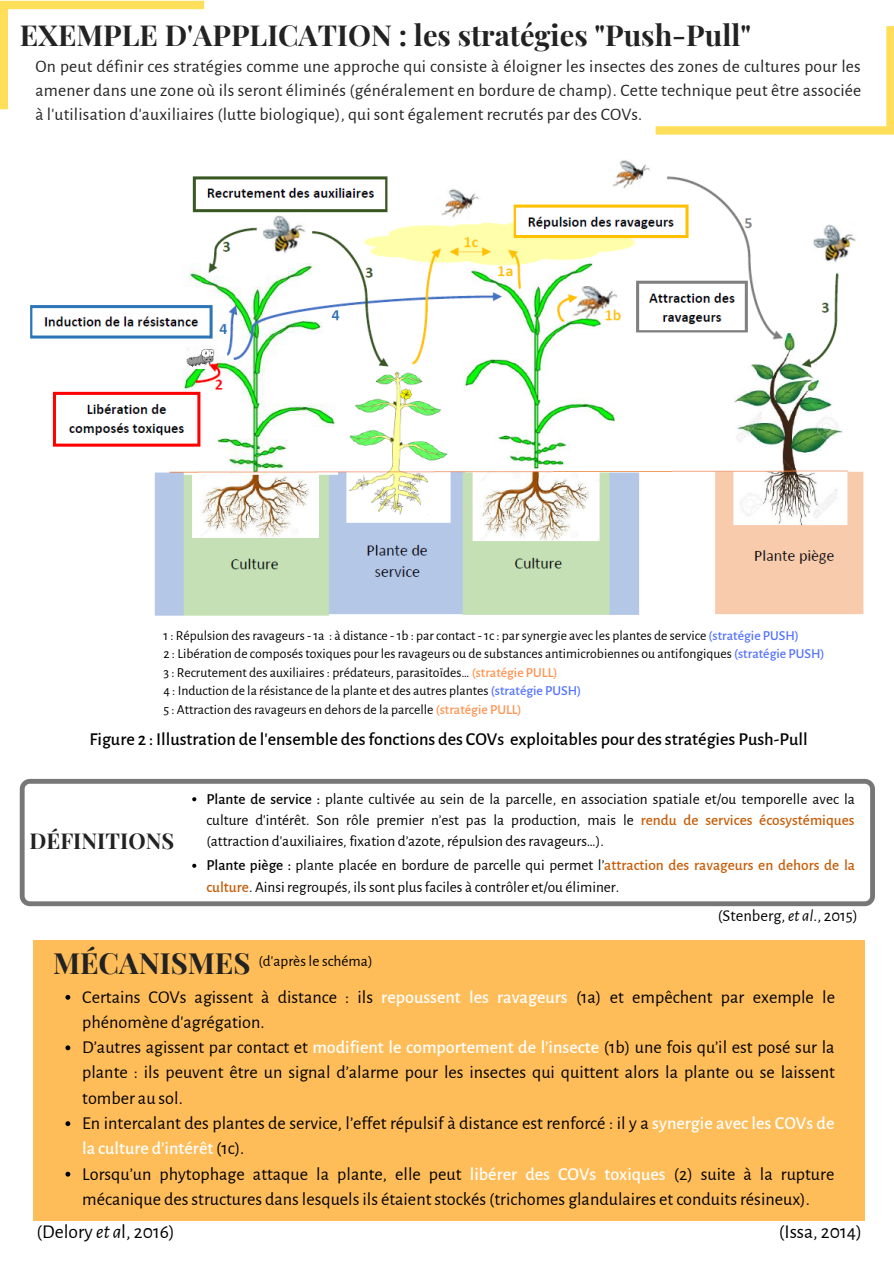
<style>
.page{position:relative;width:894px;height:1264px;background:#fff}
.page>*{position:absolute;margin:0;border:0;box-sizing:border-box;transform-origin:0 0}
.t1{font:700 29.25px "Playfair Display";color:#222}
.t2{font:700 28.95px "Playfair Display";color:#222}
.t3{font:700 21.9px "Playfair Display";color:#222}
.t4{font:19.5px "Alegreya Sans";color:#000}
.t5{font:18.15px/25.2px "Alegreya Sans";color:#000}
.t6{font:500 18.15px "Alegreya Sans";color:#000}
.t7{font:17.7px/23.9px "Alegreya Sans";letter-spacing:.01em;color:#222;text-align:justify}
.t8{font:16.5px "Alegreya Sans";color:#000}
.t9{font:15.3px/21.3px "Alegreya Sans";color:#000;text-align:justify}
.t10{font:13.65px/18.5px "Alegreya Sans";color:#000}
.s1{font-weight:500;color:#5271ff}
.s2{font-weight:500;color:#ff914d}
.s3{font-weight:500}
.s4{font-weight:500;color:#c65c06}
.s5{font-style:italic}
.s6{font-weight:500;color:#fff}
</style>
<div class="page">
<div style="left:33px;top:940px;width:831px;height:280px;background:#ffbd59"></div>
<img style="left:30px;top:160px;width:834px;height:456px">
<svg style="left:65px;top:994px;width:5px;height:5px"></svg>
<svg style="left:65px;top:1045px;width:5px;height:5px"></svg>
<svg style="left:65px;top:1121px;width:5px;height:5px"></svg>
<svg style="left:65px;top:1171px;width:5px;height:5px"></svg>
<svg style="left:0;top:1px;width:204px;height:108px"></svg>
<svg style="left:655px;top:26px;width:238px;height:109px"></svg>
<svg style="left:20px;top:779px;width:854px;height:127px"></svg>
<svg style="left:192px;top:797px;width:4px;height:4px"></svg>
<svg style="left:192px;top:863px;width:4px;height:4px"></svg>
<h2 class="t2" style="left:20px;top:15px;width:732px">EXEMPLE D'APPLICATION : les stratégies "Push-Pull"</h2>
<p class="t7" style="left:35px;top:55px;width:827px">On peut définir ces stratégies comme une approche qui consiste à éloigner les insectes des zones de cultures pour les amener dans une zone où ils seront éliminés (généralement en bordure de champ). Cette technique peut être associée à l'utilisation d'auxiliaires (lutte biologique), qui sont également recrutés par des COVs.</p>
<p class="t10" style="left:163px;top:626px;width:662px">1 : Répulsion des ravageurs - 1a : à distance - 1b : par contact - 1c : par synergie avec les plantes de service <span class="s1">(stratégie PUSH)<br></span>2 : Libération de composés toxiques pour les ravageurs ou de substances antimicrobiennes ou antifongiques <span class="s1">(stratégie PUSH)<br></span>3 : Recrutement des auxiliaires : prédateurs, parasitoïdes… <span class="s2">(stratégie PULL)<br></span>4 : Induction de la résistance de la plante et des autres plantes <span class="s1">(stratégie PUSH)<br></span>5 : Attraction des ravageurs en dehors de la parcelle <span class="s2">(stratégie PULL)</span></p>
<p class="t6" style="left:89px;top:728px;width:719px">Figure 2 : Illustration de l'ensemble des fonctions des COVs exploitables pour des stratégies Push-Pull</p>
<p class="t3" style="left:30px;top:825px;width:146px">DÉFINITIONS</p>
<p class="t9" style="left:206px;top:788px;width:649px"><span class="s3">Plante de service :</span> plante cultivée au sein de la parcelle, en association spatiale et/ou temporelle avec la culture d'intérêt. Son rôle premier n’est pas la production, mais le <span class="s4">rendu de services écosystémiques </span>(attraction d'auxiliaires, fixation d’azote, répulsion des ravageurs…).</p>
<p class="t9" style="left:206px;top:855px;width:650px"><span class="s3">Plante piège :</span> plante placée en bordure de parcelle qui permet l’<span class="s4">attraction des ravageurs en dehors de la culture</span>. Ainsi regroupés, ils sont plus faciles à contrôler et/ou éliminer.</p>
<p class="t8" style="left:717px;top:906px;width:141px">(Stenberg, <span class="s5">et al</span>., 2015)</p>
<h1 class="t1" style="left:53px;top:941px;width:199px">MÉCANISMES</h1>
<p class="t9" style="left:258px;top:951px;width:116px">(d'après le schéma)</p>
<p class="t5" style="left:82px;top:984px;width:754px">Certains COVs agissent à distance : ils <span class="s6">repoussent les ravageurs</span> (1a) et empêchent par exemple le phénomène d'agrégation.<br>D’autres agissent par contact et <span class="s6">modifient le comportement de l’insecte</span> (1b) une fois qu’il est posé sur la plante : ils peuvent être un signal d’alarme pour les insectes qui quittent alors la plante ou se laissent tomber au sol.<br>En intercalant des plantes de service, l’effet répulsif à distance est renforcé : il y a <span class="s6">synergie avec les COVs de la culture d’intérêt</span> (1c).<br>Lorsqu’un phytophage attaque la plante, elle peut <span class="s6">libérer des COVs toxiques</span> (2) suite à la rupture mécanique des structures dans lesquels ils étaient stockés (trichomes glandulaires et conduits résineux).</p>
<p class="t4" style="left:36px;top:1220px;width:140px">(Delory <span class="s5">et a</span>l, 2016)</p>
<p class="t4" style="left:778px;top:1220px;width:85px">(Issa, 2014)</p>
</div>
